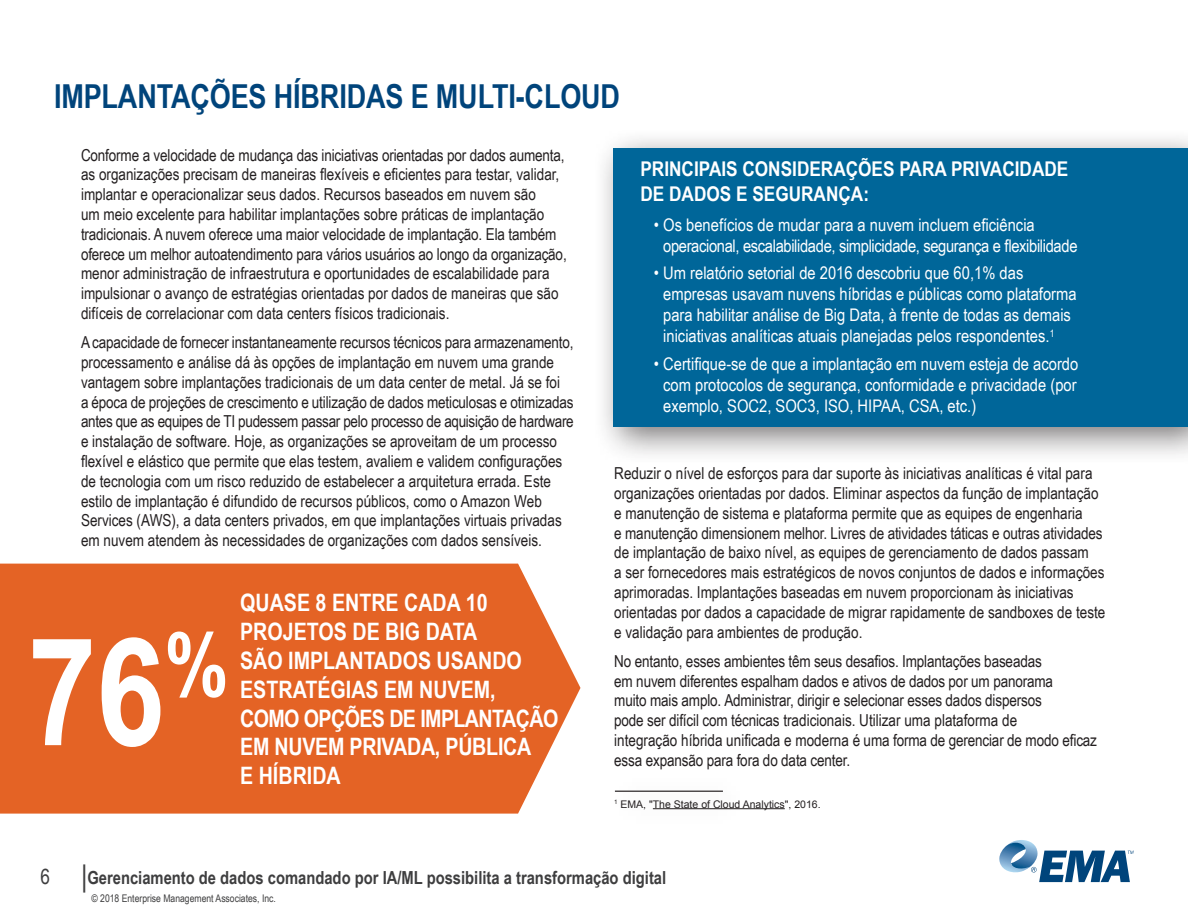
<style>
.page{position:relative;width:1188px;height:918px;background:#fff}
.page>*{position:absolute;margin:0;border:0;box-sizing:border-box;transform-origin:0 0}
.SIDEBAR{font:700 150px "Arial Narrow";color:#fff}
.HEAD_TITLE_1{font:700 33px "Arial Narrow";letter-spacing:-.005em;color:#00447b}
.SIDEBAR-2{font:700 24px/28.8px "Arial Narrow";color:#fff}
.t1{font:700 20.25px/24.3px "Arial Narrow";color:#fff}
.t2{font:700 18px "Arial Narrow";color:#3e3e3f}
.t3{font:17.4px/21px "Arial Narrow";color:#fff}
.t4{font:17.4px/21px "Arial Narrow";letter-spacing:-.02em;color:#fff}
.t5{font:16.5px/19.8px "Arial Narrow";color:#231f20}
.t6{font:10.5px "Arial Narrow";color:#3e3e3f}
.Footnote_Text{font:10.5px "Arial";color:#231f20}
.s1{font-weight:400;font-size:21px}
.s2{font-weight:400;font-size:30px}
</style>
<div class="page">
<svg style="left:999px;top:840px;width:135px;height:42px"></svg>
<hr style="left:653px;top:808px;width:132px;height:1px;background:#231f20">
<div style="left:0;top:564px;width:580px;height:250px;background:#e46325"></div>
<div style="left:593px;top:128px;width:595px;height:337px;background:#231f20;opacity:.6"></div>
<div style="left:613px;top:148px;width:575px;height:279px;background:#069"></div>
<div style="left:601px;top:770px;width:154px;height:62px;background:#fefefe"></div>
<hr style="left:615px;top:790px;width:108px;height:2px;background:#231f20">
<p class="HEAD_TITLE_1" style="left:54px;top:71px;width:568px">IMPLANTAÇÕES HÍBRIDAS E MULTI-CLOUD</p>
<p class="t5" style="left:81px;top:144px;width:487px">Conforme a velocidade de mudança das iniciativas orientadas por dados aumenta, as organizações precisam de maneiras flexíveis e eficientes para testar, validar, implantar e operacionalizar seus dados. Recursos baseados em nuvem são<br>um meio excelente para habilitar implantações sobre práticas de implantação tradicionais. A nuvem oferece uma maior velocidade de implantação. Ela também oferece um melhor autoatendimento para vários usuários ao longo da organização, menor administração de infraestrutura e oportunidades de escalabilidade para impulsionar o avanço de estratégias orientadas por dados de maneiras que são difíceis de correlacionar com data centers físicos tradicionais.</p>
<p class="t5" style="left:81px;top:332px;width:494px">A capacidade de fornecer instantaneamente recursos técnicos para armazenamento, processamento e análise dá às opções de implantação em nuvem uma grande vantagem sobre implantações tradicionais de um data center de metal. Já se foi<br>a época de projeções de crescimento e utilização de dados meticulosas e otimizadas antes que as equipes de TI pudessem passar pelo processo de aquisição de hardware e instalação de software. Hoje, as organizações se aproveitam de um processo flexível e elástico que permite que elas testem, avaliem e validem configurações de tecnologia com um risco reduzido de estabelecer a arquitetura errada. Este estilo de implantação é difundido de recursos públicos, como o Amazon Web Services (AWS), a data centers privados, em que implantações virtuais privadas em nuvem atendem às necessidades de organizações com dados sensíveis.</p>
<p class="SIDEBAR" style="left:28px;top:579px;width:202px">76<sup>%</sup></p>
<p class="SIDEBAR-2" style="left:240px;top:587px;width:320px">QUASE 8 ENTRE CADA 10<br>PROJETOS DE BIG DATA<br>SÃO IMPLANTADOS USANDO<br>ESTRATÉGIAS EM NUVEM,<br>COMO OPÇÕES DE IMPLANTAÇÃO<br>EM NUVEM PRIVADA, PÚBLICA<br>E HÍBRIDA</p>
<p class="t1" style="left:640px;top:156px;width:429px">PRINCIPAIS CONSIDERAÇÕES PARA PRIVACIDADE<br>DE DADOS E SEGURANÇA:</p>
<p class="t4" style="left:663px;top:214px;width:416px;text-indent:-9px">• Os benefícios de mudar para a nuvem incluem eficiência operacional, escalabilidade, simplicidade, segurança e flexibilidade</p>
<p class="t3" style="left:663px;top:262px;width:415px;text-indent:-9px">• Um relatório setorial de 2016 descobriu que 60,1% das empresas usavam nuvens híbridas e públicas como plataforma para habilitar análise de Big Data, à frente de todas as demais iniciativas analíticas atuais planejadas pelos respondentes.<sup>1</sup></p>
<p class="t3" style="left:663px;top:353px;width:417px;text-align:justify;text-indent:-9px">• Certifique-se de que a implantação em nuvem esteja de acordo com protocolos de segurança, conformidade e privacidade (por exemplo, SOC2, SOC3, ISO, HIPAA, CSA, etc.)</p>
<p class="t5" style="left:614px;top:463px;width:493px">Reduzir o nível de esforços para dar suporte às iniciativas analíticas é vital para organizações orientadas por dados. Eliminar aspectos da função de implantação e manutenção de sistema e plataforma permite que as equipes de engenharia<br>e manutenção dimensionem melhor. Livres de atividades táticas e outras atividades de implantação de baixo nível, as equipes de gerenciamento de dados passam<br>a ser fornecedores mais estratégicos de novos conjuntos de dados e informações aprimoradas. Implantações baseadas em nuvem proporcionam às iniciativas orientadas por dados a capacidade de migrar rapidamente de sandboxes de teste e validação para ambientes de produção.</p>
<p class="t5" style="left:614px;top:650px;width:484px">No entanto, esses ambientes têm seus desafios. Implantações baseadas<br>em nuvem diferentes espalham dados e ativos de dados por um panorama<br>muito mais amplo. Administrar, dirigir e selecionar esses dados dispersos<br>pode ser difícil com técnicas tradicionais. Utilizar uma plataforma de<br>integração híbrida unificada e moderna é uma forma de gerenciar de modo eficaz essa expansão para fora do data center.</p>
<p class="Footnote_Text" style="left:614px;top:797px;width:208px"><sup>1</sup> EMA, "The State of Cloud Analytics", 2016.</p>
<p class="t2" style="left:40px;top:864px;width:627px"><span class="s1">6</span> <span class="s2">|</span>Gerenciamento de dados comandado por IA/ML possibilita a transformação digital</p>
<p class="t6" style="left:92px;top:890px;width:186px">© 2018 Enterprise Management Associates, Inc.</p>
</div>
